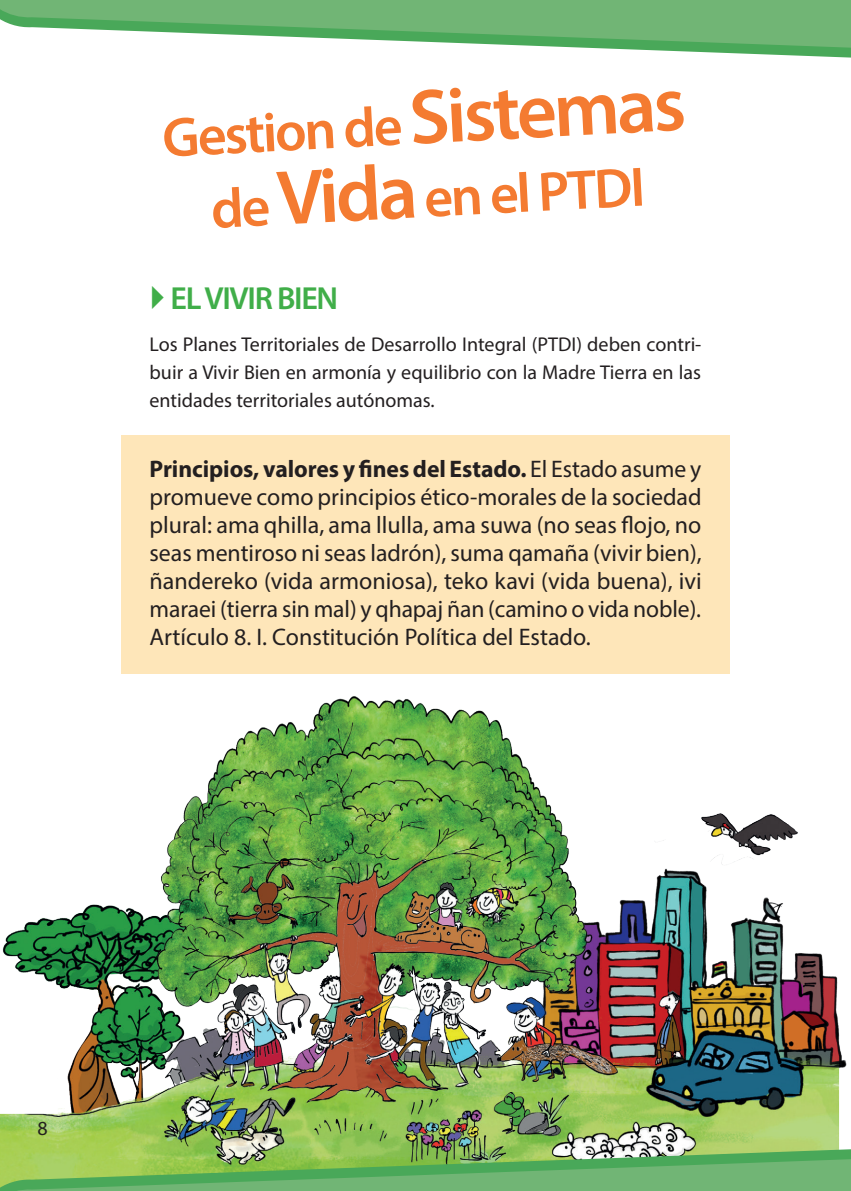
<style>
.page{position:relative;width:851px;height:1191px;background:#fff}
.page>*{position:absolute;margin:0;border:0;box-sizing:border-box;transform-origin:0 0}
._00_Titulo_General_1{font:600 56px/73.6px "Myriad Pro";color:#f47b31;text-align:center}
._02_Sub_titulo_1er_N{font:600 32px "Myriad Pro";letter-spacing:-.04em;color:#40ae49}
.Resaltados{font:24px/28px "Myriad Pro";color:#231f20;text-align:justify}
._01_Cuerpo_1er_N{font:20px/28px "Myriad Pro";color:#231f20;text-align:justify}
.s1{font-size:78px}
.s2{font-weight:700}
</style>
<div class="page">
<div style="left:121px;top:435px;width:608px;height:238px;background:#fee6b9"></div>
<img style="left:0;top:696px;width:847px;height:453px">
<svg style="left:850px;top:0;width:1px;height:48px"></svg>
<svg style="left:594px;top:48px;width:256px;height:10px"></svg>
<svg style="left:0;top:1149px;width:851px;height:42px;background:#77b766"></svg>
<svg style="left:0;top:0;width:850px;height:48px;fill:#71b575"></svg>
<p class="_00_Titulo_General_1" style="left:160px;top:100px;width:526px;rotate:-3deg">Gestion de <span class="s1">Sistemas </span>de <span class="s1">Vida</span> en el PTDI</p>
<p class="_02_Sub_titulo_1er_N" style="left:170px;top:278px;width:169px">EL VIVIR BIEN</p>
<p class="_01_Cuerpo_1er_N" style="left:149px;top:330px;width:553px">Los Planes Territoriales de Desarrollo Integral (PTDI) deben contri&shy;buir a Vivir Bien en armonía y equilibrio con la Madre Tierra en las entidades territoriales autónomas.</p>
<p class="Resaltados" style="left:149px;top:455px;width:553px"><span class="s2">Principios, valores y fines del Estado.</span> El Estado asume y promueve como principios ético-morales de la sociedad plural: ama qhilla, ama llulla, ama suwa (no seas flojo, no seas mentiroso ni seas ladrón), suma qamaña (vivir bien), ñandereko (vida armoniosa), teko kavi (vida buena), ivi maraei (tierra sin mal) y qhapaj ñan (camino o vida noble).<br>Artículo 8. I. Constitución Política del Estado.</p>
<p class="_01_Cuerpo_1er_N" style="left:37px;top:1114px;width:12px">8</p>
</div>
